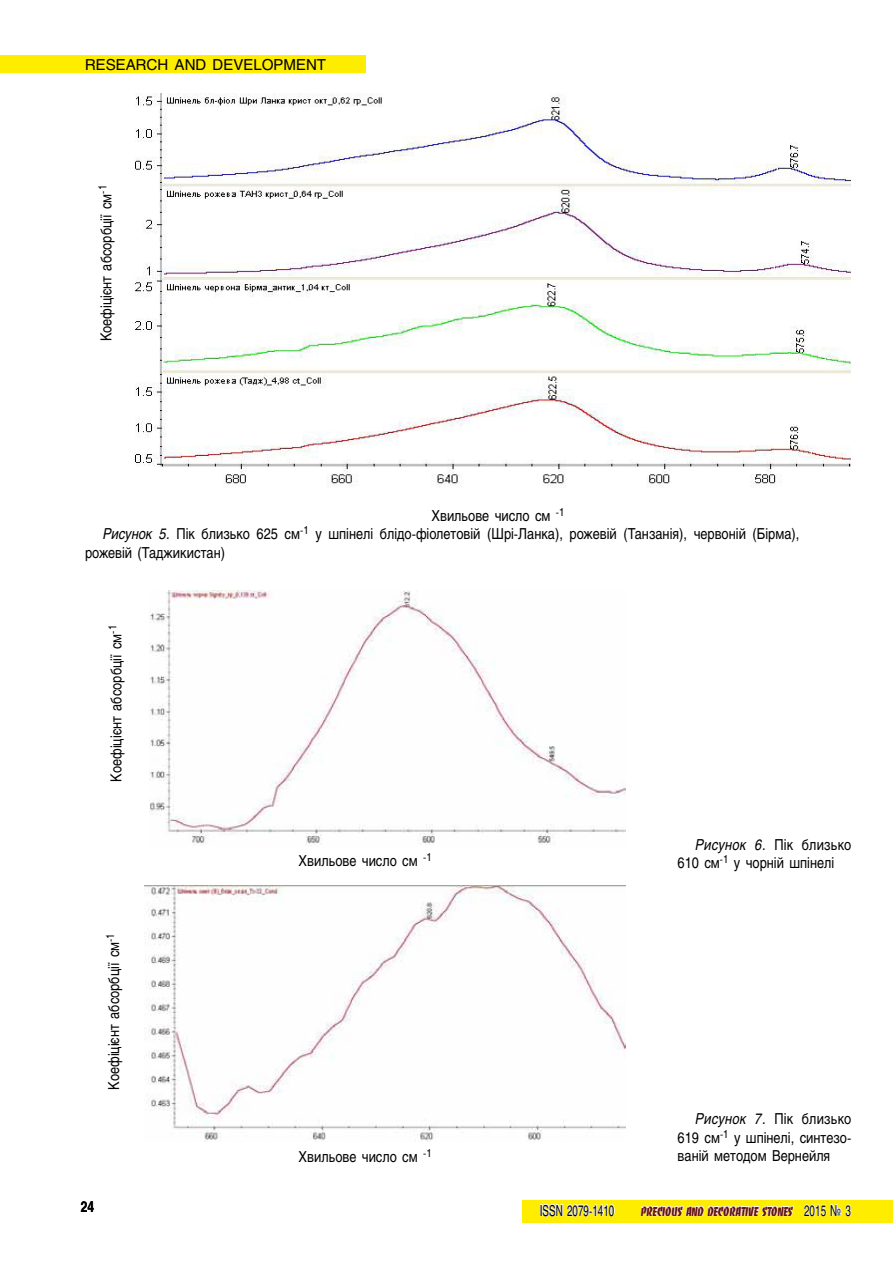
<style>
.page{position:relative;width:893px;height:1263px;background:#fff}
.page>*{position:absolute;margin:0;border:0;box-sizing:border-box;transform-origin:0 0}
.t1{font:15px/18.3px "Helios";color:#000;scale:.85 1}
.t2{font:15px "Helios";color:#000}
.t3{font:15px "Helios";color:#000;scale:.65 1}
.t4{font:700 15px "Helios";color:#000;scale:.8 1}
.t5{font:13.5px "Banco Heavy C";color:#671316;scale:.8 1}
.s1{font-style:italic}
.s2{font-family:"Helios";font-size:15px;color:#000}
</style>
<div class="page">
<div style="left:522px;top:1200px;width:371px;height:23px;background:#ffed00"></div>
<svg style="left:541px;top:1204px;width:74px;height:12px"></svg>
<svg style="left:640px;top:1205px;width:154px;height:11px"></svg>
<svg style="left:804px;top:1204px;width:47px;height:12px"></svg>
<div style="left:0;top:55px;width:365px;height:17px;background:#ffed00"></div>
<img style="left:135px;top:94px;width:715px;height:393px">
<img style="left:149px;top:591px;width:476px;height:254px">
<img style="left:145px;top:886px;width:480px;height:255px">
<p class="t2" style="left:85px;top:55px;width:243px">RESEARCH AND DEVELOPMENT</p>
<p class="t1" style="left:97px;top:341px;width:185px;rotate:-90deg">Коефіцієнт абсорбції см<sup>-1</sup></p>
<p class="t1" style="left:431px;top:506px;width:158px">Хвильове число см <sup>-1</sup></p>
<p class="t1" style="left:85px;top:525px;width:842px;text-indent:18px"><span class="s1">Рисунок 5</span>. Пік близько 625 см<sup>-1</sup> у шпінелі блідо-фіолетовій (Шрі-Ланка), рожевій (Танзанія), червоній (Бірма), рожевій (Таджикистан)</p>
<p class="t1" style="left:107px;top:781px;width:185px;rotate:-90deg">Коефіцієнт абсорбції см<sup>-1</sup></p>
<p class="t1" style="left:105px;top:1090px;width:185px;rotate:-90deg">Коефіцієнт абсорбції см<sup>-1</sup></p>
<p class="t1" style="left:299px;top:852px;width:158px">Хвильове число см <sup>-1</sup></p>
<p class="t1" style="left:299px;top:1147px;width:158px">Хвильове число см <sup>-1</sup></p>
<p class="t1" style="left:678px;top:835px;width:206px;text-indent:18px"><span class="s1">Рисунок 6.</span> Пік близько<br>610 см<sup>-1</sup> у чорній шпінелі</p>
<p class="t1" style="left:678px;top:1110px;width:206px;text-align:justify;text-indent:18px"><span class="s1">Рисунок 7.</span> Пік близько 619 см<sup>-1</sup> у шпінелі, синтезо&shy;ваній методом Вернейля</p>
<p class="t4" style="left:81px;top:1198px;width:18px">24</p>
<p class="t3" style="left:540px;top:1201px;width:116px">ISSN 2079-1410</p>
<p class="t5" style="left:641px;top:1203px;width:264px">PRECIOUS AND DECORATIVE STONES <span class="s2">2015 № 3</span></p>
</div>
